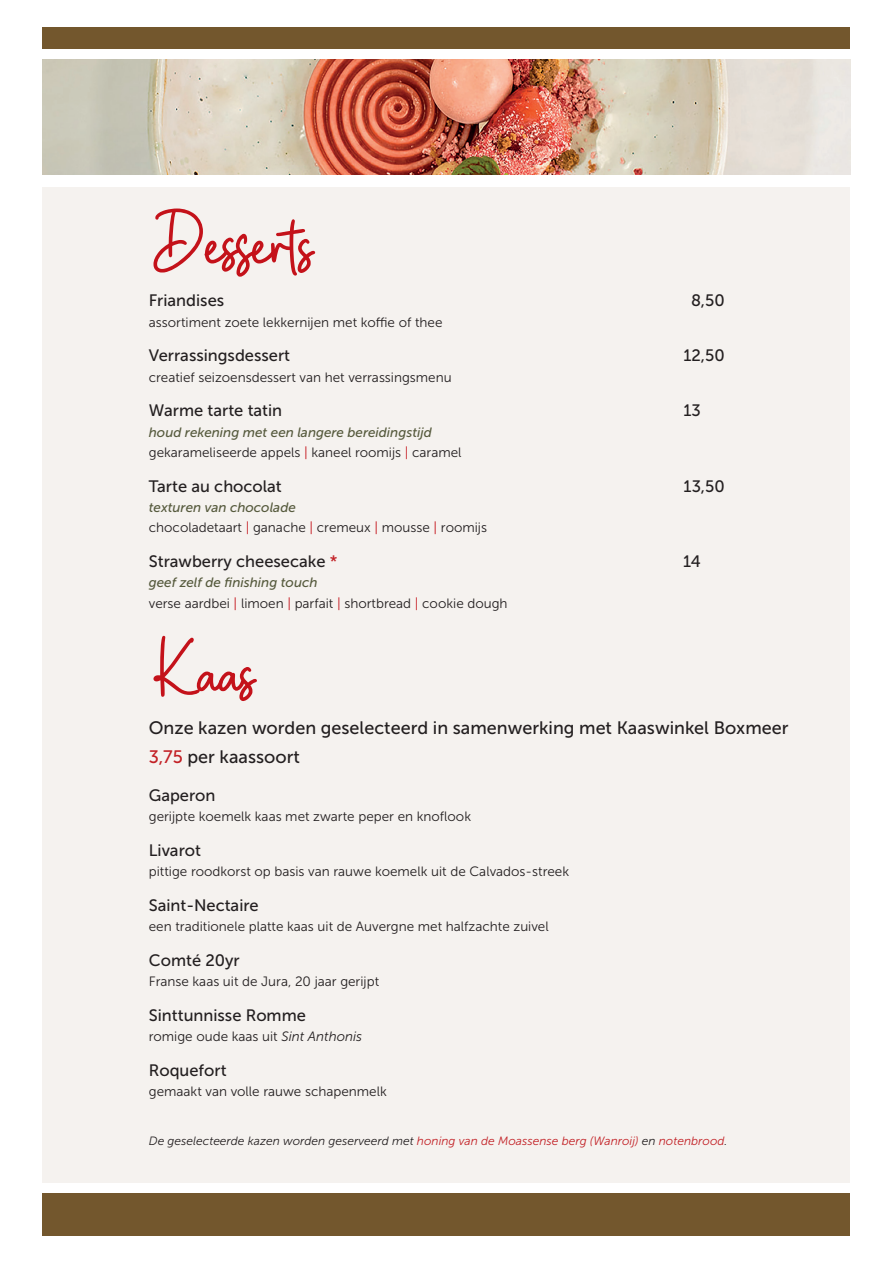
<style>
.page{position:relative;width:893px;height:1263px;background:#fff}
.page>*{position:absolute;margin:0;border:0;box-sizing:border-box;transform-origin:0 0}
.t1{font:93px "Beauty Marsella";color:#c4121a}
.t2{font:18px/28.8px "Museo Sans 500";color:#231f20}
.t3{font:16.5px "Museo Sans 500";color:#231f20}
.t4{font:13.5px "Museo Sans 300";color:#231f20}
.t5{font:italic 13.5px "Museo Sans 500";color:#565a3d}
.t6{font:italic 12px "Museo Sans 300";color:#c22025}
.s1{color:#c4121a}
.s2{color:#c22025}
.s3{font-style:italic}
.s4{color:#231f20}
</style>
<div class="page">
<div style="left:43px;top:187px;width:807px;height:995px;background:#f5f2ef"></div>
<img style="left:43px;top:60px;width:807px;height:114px">
<div style="left:43px;top:1193px;width:807px;height:42px;background:#73572d"></div>
<div style="left:43px;top:28px;width:807px;height:21px;background:#73572d"></div>
<h1 class="t1" style="left:149px;top:186px;width:165px">Desserts</h1>
<p class="t3" style="left:149px;top:292px;width:77px">Friandises</p>
<p class="t3" style="left:691px;top:292px;width:35px">8,50</p>
<p class="t4" style="left:149px;top:315px;width:295px">assortiment zoete lekkernijen met koffie of thee</p>
<p class="t3" style="left:149px;top:347px;width:143px">Verrassingsdessert</p>
<p class="t3" style="left:683px;top:347px;width:43px">12,50</p>
<p class="t4" style="left:149px;top:370px;width:304px">creatief seizoensdessert van het verrassingsmenu</p>
<p class="t3" style="left:149px;top:402px;width:135px">Warme tarte tatin</p>
<p class="t3" style="left:683px;top:402px;width:19px">13</p>
<p class="t5" style="left:149px;top:425px;width:285px">houd rekening met een langere bereidingstijd</p>
<p class="t4" style="left:149px;top:445px;width:314px">gekarameliseerde appels <span class="s1">|</span> kaneel roomijs <span class="s1">|</span> caramel</p>
<p class="t3" style="left:149px;top:477px;width:135px">Tarte au chocolat</p>
<p class="t3" style="left:684px;top:477px;width:43px">13,50</p>
<p class="t5" style="left:149px;top:500px;width:149px">texturen van chocolade</p>
<p class="t4" style="left:149px;top:520px;width:340px">chocoladetaart <span class="s1">|</span> ganache <span class="s1">|</span> cremeux <span class="s1">|</span> mousse <span class="s1">|</span> roomijs</p>
<p class="t3" style="left:149px;top:552px;width:190px">Strawberry cheesecake <span class="s2">*</span></p>
<p class="t3" style="left:683px;top:552px;width:19px">14</p>
<p class="t5" style="left:149px;top:575px;width:170px">geef zelf de finishing touch</p>
<p class="t4" style="left:149px;top:596px;width:360px">verse aardbei <span class="s1">|</span> limoen <span class="s1">|</span> parfait <span class="s1">|</span> shortbread <span class="s1">|</span> cookie dough</p>
<h1 class="t1" style="left:149px;top:614px;width:107px">Kaas</h1>
<h2 class="t2" style="left:149px;top:713px;width:641px">Onze kazen worden geselecteerd in samenwerking met Kaaswinkel Boxmeer<br><span class="s2">3,75</span> per kaassoort</h2>
<p class="t3" style="left:149px;top:786px;width:68px">Gaperon</p>
<p class="t4" style="left:149px;top:809px;width:324px">gerijpte koemelk kaas met zwarte peper en knoflook</p>
<p class="t3" style="left:149px;top:841px;width:54px">Livarot</p>
<p class="t4" style="left:149px;top:864px;width:422px">pittige roodkorst op basis van rauwe koemelk uit de Calvados-streek</p>
<p class="t3" style="left:149px;top:896px;width:111px">Saint-Nectaire</p>
<p class="t4" style="left:149px;top:919px;width:401px">een traditionele platte kaas uit de Auvergne met halfzachte zuivel</p>
<p class="t3" style="left:149px;top:951px;width:92px">Comté 20yr</p>
<p class="t4" style="left:149px;top:974px;width:232px">Franse kaas uit de Jura, 20 jaar gerijpt</p>
<p class="t3" style="left:149px;top:1006px;width:159px">Sinttunnisse Romme</p>
<p class="t4" style="left:149px;top:1029px;width:215px">romige oude kaas uit <span class="s3">Sint Anthonis</span></p>
<p class="t3" style="left:149px;top:1061px;width:79px">Roquefort</p>
<p class="t4" style="left:149px;top:1084px;width:240px">gemaakt van volle rauwe schapenmelk</p>
<p class="t6" style="left:149px;top:1135px;width:580px"><span class="s4">De geselecteerde kazen worden geserveerd met</span> honing van de Moassense berg (Wanroij) <span class="s4">en</span> notenbrood<span class="s4">.</span></p>
</div>
